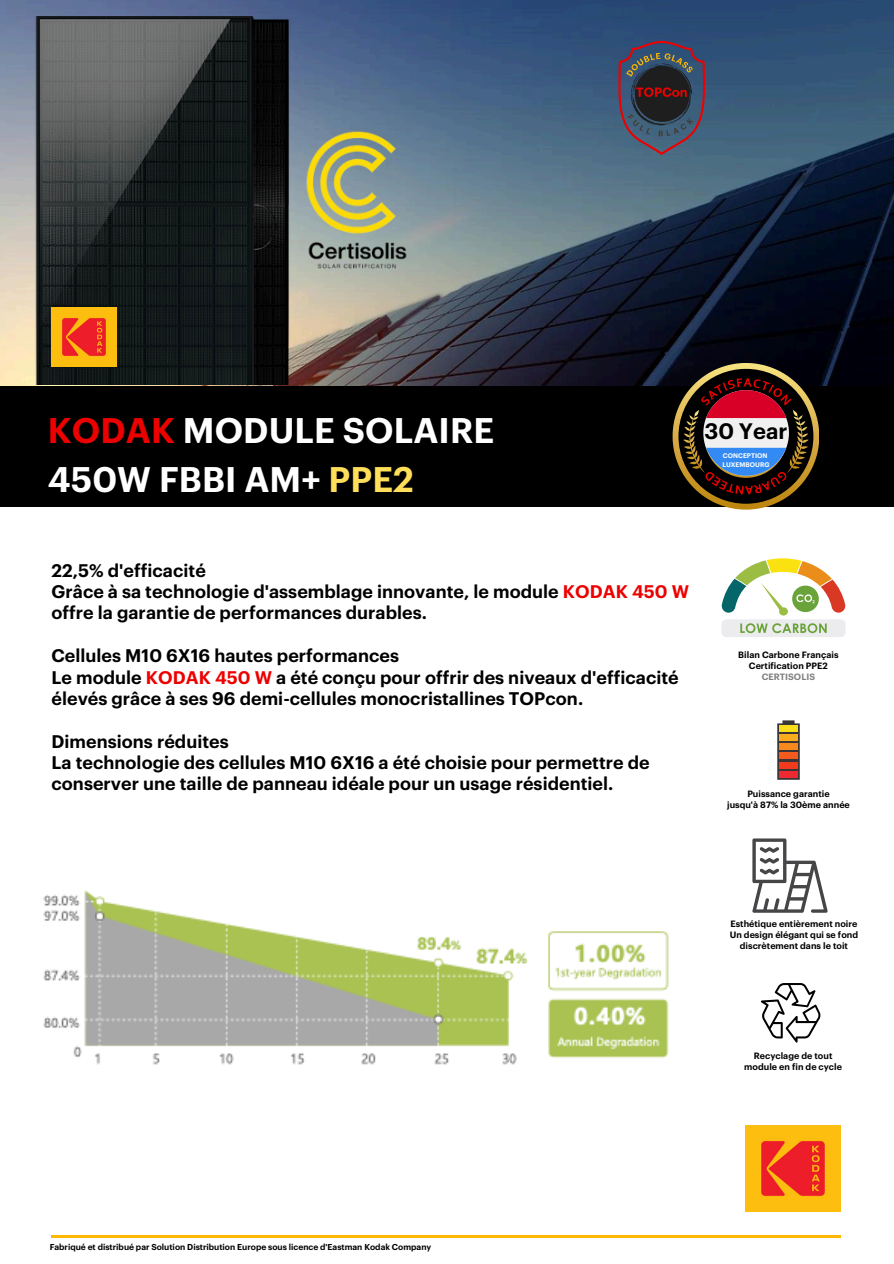
<style>
.page{position:relative;width:894px;height:1264px;background:#fff}
.page>*{position:absolute;margin:0;border:0;box-sizing:border-box;transform-origin:0 0}
.t1{font:600 34.8px/48.3px "Graphik";letter-spacing:.005em;color:#fff}
.t2{font:600 21.9px "Graphik";color:#000}
.t3{font:600 17.85px/21.3px "Graphik";letter-spacing:.005em;color:#000}
.t4{font:600 9px/11.2px "Graphik";letter-spacing:.005em;color:#000;text-align:center}
.t5{font:600 8.4px "Graphik";color:#000}
.t6{font:600 6.6px "Graphik";letter-spacing:.005em;color:#fff}
.s1{color:#ed0000}
.s2{color:#ffde59}
.s3{color:#7f7f7f}
</style>
<div class="page">
<img style="left:0;top:0;width:893px;height:386px">
<img style="left:745px;top:1125px;width:95px;height:86px">
<svg style="left:777px;top:720px;width:22px;height:59px"></svg>
<div style="left:778px;top:725px;width:19px;height:7px;background:#f8de1a"></div>
<div style="left:778px;top:734px;width:19px;height:7px;background:#f9ad1e"></div>
<div style="left:778px;top:743px;width:19px;height:7px;background:#f6891d"></div>
<div style="left:778px;top:752px;width:19px;height:7px;background:#f25a1e"></div>
<div style="left:778px;top:761px;width:19px;height:7px;background:#f03b1f"></div>
<div style="left:778px;top:770px;width:19px;height:7px;background:#ee2932"></div>
<svg style="left:752px;top:838px;width:75px;height:74px"></svg>
<svg style="left:760px;top:983px;width:60px;height:59px"></svg>
<img style="left:30px;top:17px;width:274px;height:368px">
<hr style="left:51px;top:1234px;width:789px;height:3px;background:#ffb700">
<div style="left:0;top:386px;width:893px;height:121px;background:#000"></div>
<svg style="left:672px;top:363px;width:146px;height:146px"></svg>
<img style="left:51px;top:307px;width:66px;height:60px">
<svg style="left:618px;top:41px;width:86px;height:114px;background:#464657"></svg>
<img style="left:43px;top:890px;width:626px;height:175px">
<svg style="left:721px;top:558px;width:124px;height:79px"></svg>
<img style="left:294px;top:120px;width:126px;height:161px">
<p class="t1" style="left:48px;top:408px;width:448px"><span class="s1">KODAK</span> MODULE SOLAIRE<br>450W FBBI AM+ <span class="s2">PPE2</span></p>
<h1 class="t2" style="left:704px;top:421px;width:84px">30 Year</h1>
<p class="t6" style="left:722px;top:452px;width:46px">CONCEPTION</p>
<p class="t6" style="left:722px;top:461px;width:49px">LUXEMBOURG</p>
<p class="t3" style="left:51px;top:560px;width:639px">22,5% d'efficacité<br>Grâce à sa technologie d'assemblage innovante, le module <span class="s1">KODAK 450 W </span>offre la garantie de performances durables.</p>
<p class="t3" style="left:51px;top:645px;width:628px">Cellules M10 6X16 hautes performances<br>Le module <span class="s1">KODAK 450 W</span> a été conçu pour offrir des niveaux d'efficacité élevés grâce à ses 96 demi-cellules monocristallines TOPcon.</p>
<p class="t3" style="left:51px;top:731px;width:599px">Dimensions réduites<br>La technologie des cellules M10 6X16 a été choisie pour permettre de conserver une taille de panneau idéale pour un usage résidentiel.</p>
<p class="t4" style="left:738px;top:649px;width:102px">Bilan Carbone Français<br>Certification PPE2<br><span class="s3">CERTISOLIS</span></p>
<p class="t4" style="left:727px;top:788px;width:124px">Puissance garantie<br>jusqu'à 87% la 30ème année</p>
<p class="t4" style="left:729px;top:918px;width:130px">Esthétique entièrement noire<br>Un design élégant qui se fond discrètement dans le toit</p>
<p class="t4" style="left:744px;top:1050px;width:99px">Recyclage de tout module en fin de cycle</p>
<h3 class="t5" style="left:50px;top:1242px;width:383px">Fabriqué et distribué par Solution Distribution Europe sous licence d'Eastman Kodak Company</h3>
</div>
